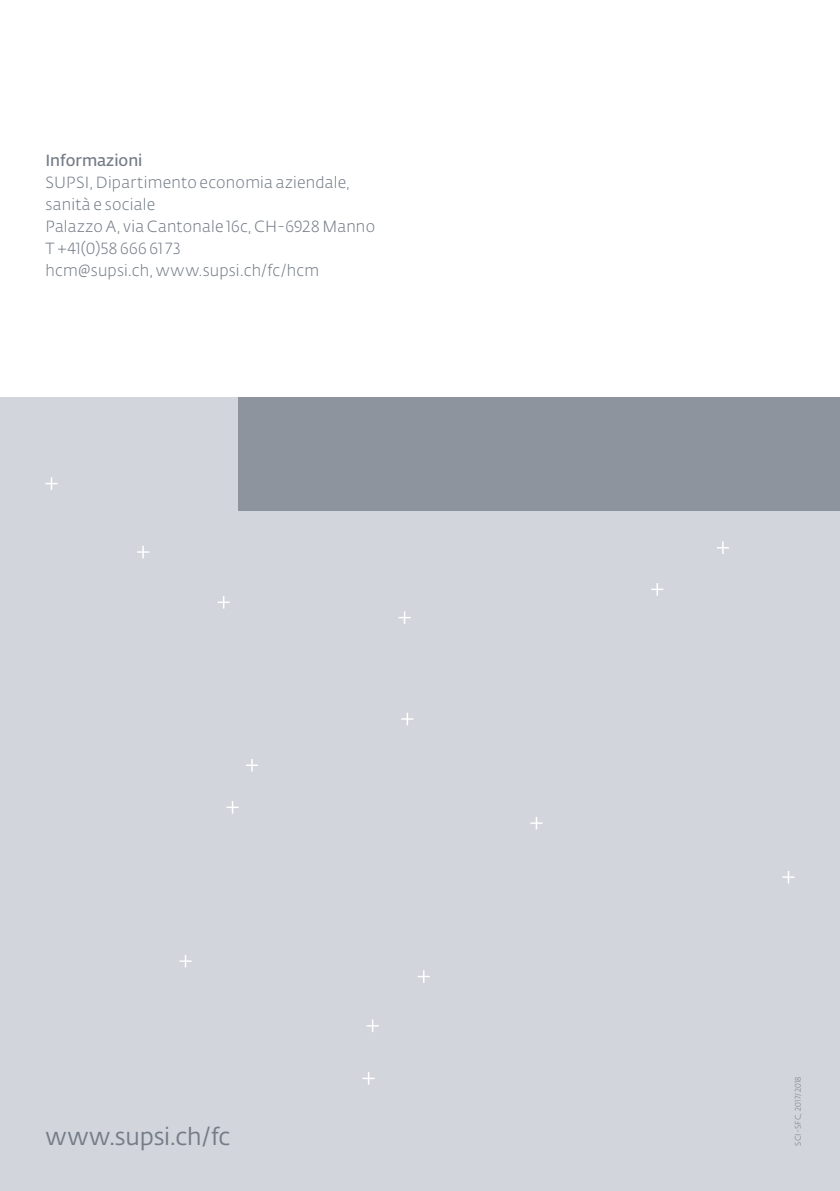
<style>
.page{position:relative;width:840px;height:1191px;background:#fff}
.page>*{position:absolute;margin:0;border:0;box-sizing:border-box;transform-origin:0 0}
.t1{font:24px "SUPSI Fedra Sans";letter-spacing:-.01em;color:#747c87}
.t2{font:300 16px/22px "SUPSI Fedra Sans";letter-spacing:.015em;color:#747c87}
.t3{font:600 16px "SUPSI Fedra Sans";color:#747c87}
.t4{font:300 8px "SUPSI Fedra Sans";letter-spacing:.03em;color:#747c87}
</style>
<div class="page">
<hr style="left:839px;top:397px;width:1px;height:794px;background:#d2d5db">
<hr style="left:839px;top:397px;width:1px;height:113px;background:#8d949e">
<div style="left:0;top:397px;width:839px;height:794px;background:#d2d5db"></div>
<svg style="left:45px;top:477px;width:13px;height:13px"></svg>
<svg style="left:137px;top:546px;width:12px;height:12px"></svg>
<svg style="left:217px;top:596px;width:13px;height:12px"></svg>
<svg style="left:398px;top:611px;width:12px;height:13px"></svg>
<svg style="left:651px;top:583px;width:12px;height:12px"></svg>
<svg style="left:717px;top:541px;width:11px;height:13px"></svg>
<svg style="left:782px;top:871px;width:12px;height:12px"></svg>
<svg style="left:530px;top:817px;width:12px;height:12px"></svg>
<svg style="left:401px;top:712px;width:12px;height:13px"></svg>
<svg style="left:417px;top:970px;width:12px;height:12px"></svg>
<svg style="left:246px;top:759px;width:12px;height:12px"></svg>
<svg style="left:226px;top:801px;width:12px;height:12px"></svg>
<svg style="left:179px;top:955px;width:12px;height:12px"></svg>
<svg style="left:366px;top:1019px;width:12px;height:13px"></svg>
<svg style="left:362px;top:1072px;width:12px;height:12px"></svg>
<div style="left:239px;top:397px;width:600px;height:113px;background:#8d949e"></div>
<p class="t3" style="left:45px;top:149px;width:99px">Informazioni</p>
<p class="t2" style="left:45px;top:171px;width:331px">SUPSI, Dipartimento economia aziendale, sanità e sociale<br>Palazzo A, via Cantonale 16c, CH-6928 Manno<br>T +41(0)58 666 61 73<br>hcm@supsi.ch, www.supsi.ch/fc/hcm</p>
<h1 class="t1" style="left:45px;top:1120px;width:186px">www.supsi.ch/fc</h1>
<p class="t4" style="left:792px;top:1145px;width:71px;rotate:-90deg">SCI-SFC, 2017/2018</p>
</div>
